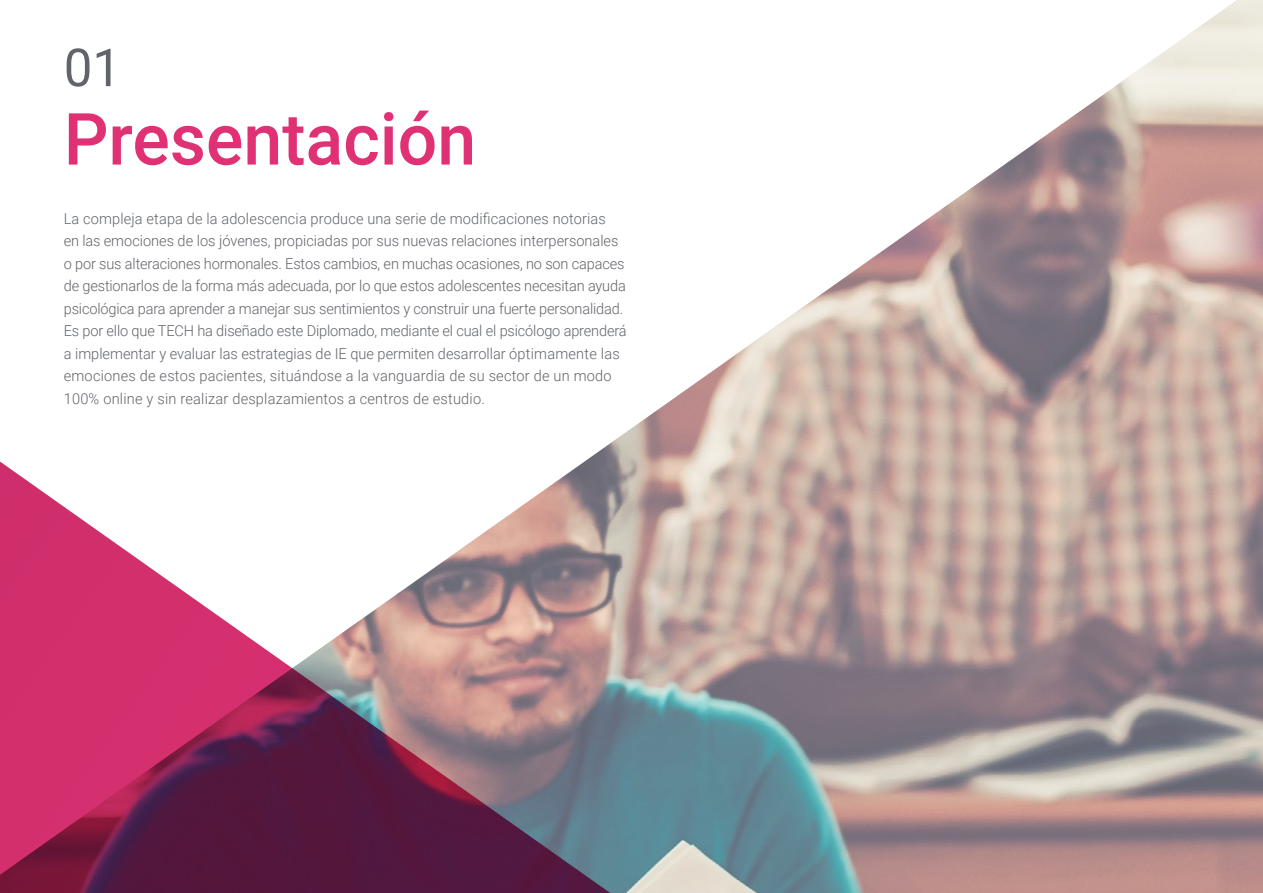
<style>
.page{position:relative;width:1263px;height:893px;background:#fff}
.page>*{position:absolute;margin:0;border:0;box-sizing:border-box;transform-origin:0 0}
.t1{font:500 72px "Roboto";color:#df3174}
.t2{font:52.5px "Roboto";color:#61646a}
.t3{font:300 15px/22.5px "Roboto";color:#61646a}
</style>
<div class="page">
<img style="left:606px;top:0;width:657px;height:893px">
<svg style="left:0;top:446px;width:640px;height:447px"></svg>
<h2 class="t2" style="left:64px;top:31px;width:59px">01</h2>
<h1 class="t1" style="left:64px;top:89px;width:414px">Presentación</h1>
<p class="t3" style="left:64px;top:207px;width:564px">La compleja etapa de la adolescencia produce una serie de modificaciones notorias<br>en las emociones de los jóvenes, propiciadas por sus nuevas relaciones interpersonales o por sus alteraciones hormonales. Estos cambios, en muchas ocasiones, no son capaces de gestionarlos de la forma más adecuada, por lo que estos adolescentes necesitan ayuda psicológica para aprender a manejar sus sentimientos y construir una fuerte personalidad.<br>Es por ello que TECH ha diseñado este Diplomado, mediante el cual el psicólogo aprenderá a implementar y evaluar las estrategias de IE que permiten desarrollar óptimamente las emociones de estos pacientes, situándose a la vanguardia de su sector de un modo 100% online y sin realizar desplazamientos a centros de estudio.</p>
</div>
